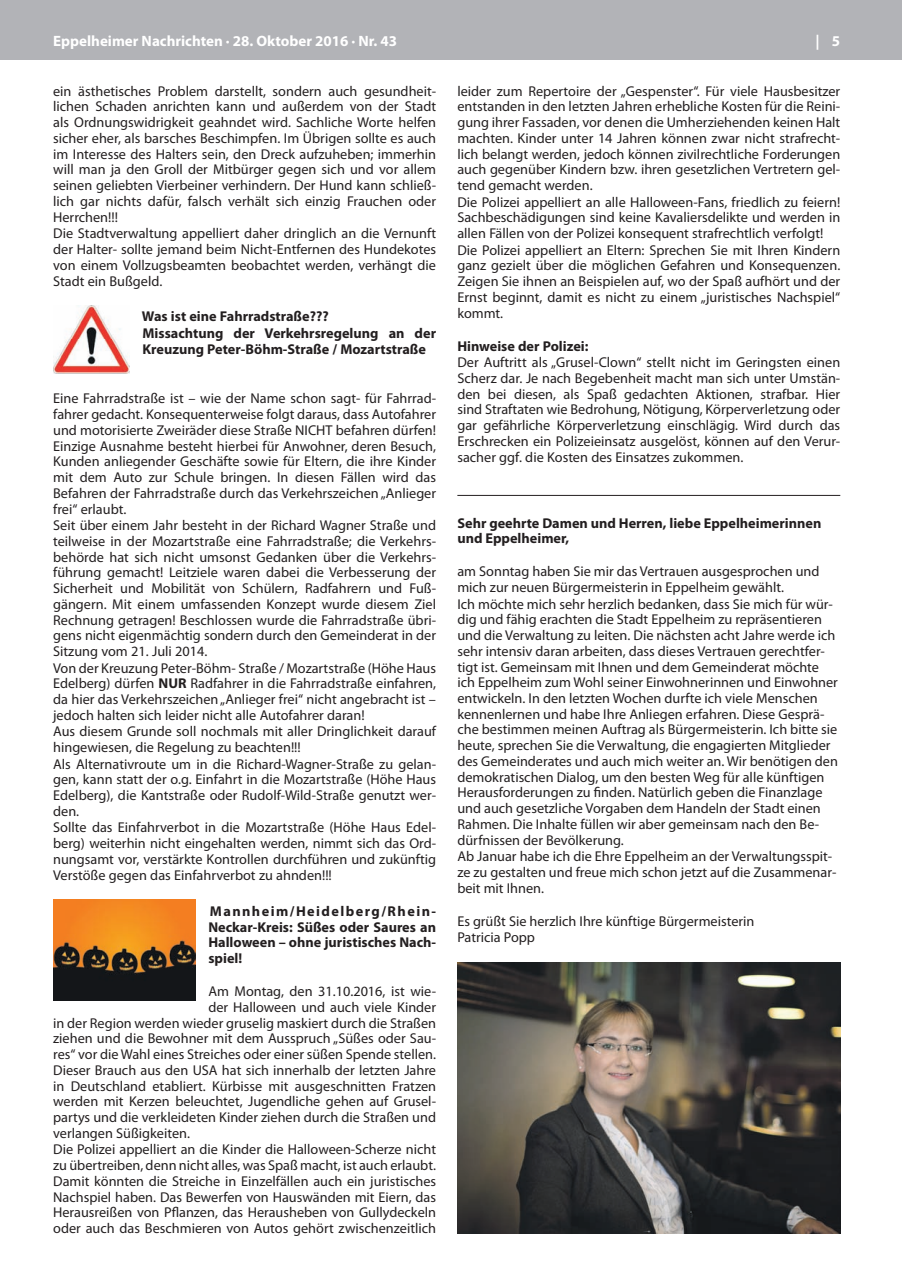
<style>
.page{position:relative;width:902px;height:1280px;background:#fff}
.page>*{position:absolute;margin:0;border:0;box-sizing:border-box;transform-origin:0 0}
.t1{font:700 15px "Myriad Pro";color:#fff}
.t2{font:14.25px/15.9px "Myriad Pro";color:#231f20}
.t3{font:700 14.25px/15.8px "Myriad Pro";color:#231f20}
.s1{font-weight:700}
</style>
<div class="page">
<div style="left:0;top:0;width:901px;height:60px;background:#b2b3b7"></div>
<img style="left:53px;top:306px;width:77px;height:67px">
<img style="left:53px;top:900px;width:142px;height:100px">
<img style="left:457px;top:962px;width:383px;height:271px">
<hr style="left:457px;top:495px;width:383px;height:1px;background:#231f20">
<p class="t1" style="left:53px;top:31px;width:345px">Eppelheimer Nachrichten · 28. Oktober 2016 · Nr. 43</p>
<p class="t1" style="left:815px;top:31px;width:26px">| 5</p>
<p class="t2" style="left:53px;top:83px;width:384px">ein ästhetisches Problem darstellt, sondern auch gesundheit&shy;lichen Schaden anrichten kann und außerdem von der Stadt als Ordnungswidrigkeit geahndet wird. Sachliche Worte helfen sicher eher, als barsches Beschimpfen. Im Übrigen sollte es auch im Interesse des Halters sein, den Dreck aufzuheben; immerhin will man ja den Groll der Mitbürger gegen sich und vor allem seinen geliebten Vierbeiner verhindern. Der Hund kann schließ&shy;lich gar nichts dafür, falsch verhält sich einzig Frauchen oder Herrchen!!!<br>Die Stadtverwaltung appelliert daher dringlich an die Vernunft der Halter- sollte jemand beim Nicht-Entfernen des Hundekotes von einem Vollzugsbeamten beobachtet werden, verhängt die Stadt ein Bußgeld.</p>
<p class="t3" style="left:142px;top:308px;width:295px;line-height:16.2px">Was ist eine Fahrradstraße???<br>Missachtung der Verkehrsregelung an der<br>Kreuzung Peter-Böhm-Straße / Mozartstraße</p>
<p class="t2" style="left:53px;top:390px;width:384px">Eine Fahrradstraße ist – wie der Name schon sagt- für Fahrrad&shy;fahrer gedacht. Konsequenterweise folgt daraus, dass Autofahrer und motorisierte Zweiräder diese Straße NICHT befahren dürfen!<br>Einzige Ausnahme besteht hierbei für Anwohner, deren Besuch, Kunden anliegender Geschäfte sowie für Eltern, die ihre Kinder mit dem Auto zur Schule bringen. In diesen Fällen wird das Befahren der Fahrradstraße durch das Verkehrszeichen „Anlieger frei“ erlaubt.<br>Seit über einem Jahr besteht in der Richard Wagner Straße und teilweise in der Mozartstraße eine Fahrradstraße; die Verkehrs&shy;behörde hat sich nicht umsonst Gedanken über die Verkehrs&shy;führung gemacht! Leitziele waren dabei die Verbesserung der Sicherheit und Mobilität von Schülern, Radfahrern und Fuß&shy;gängern. Mit einem umfassenden Konzept wurde diesem Ziel Rechnung getragen! Beschlossen wurde die Fahrradstraße übri&shy;gens nicht eigenmächtig sondern durch den Gemeinderat in der Sitzung vom 21. Juli 2014.<br>Von der Kreuzung Peter-Böhm- Straße / Mozartstraße (Höhe Haus Edelberg) dürfen <span class="s1">NUR</span> Radfahrer in die Fahrradstraße einfahren, da hier das Verkehrszeichen „Anlieger frei“ nicht angebracht ist – jedoch halten sich leider nicht alle Autofahrer daran!<br>Aus diesem Grunde soll nochmals mit aller Dringlichkeit darauf hingewiesen, die Regelung zu beachten!!!<br>Als Alternativroute um in die Richard-Wagner-Straße zu gelan&shy;gen, kann statt der o.g. Einfahrt in die Mozartstraße (Höhe Haus Edelberg), die Kantstraße oder Rudolf-Wild-Straße genutzt wer&shy;den.<br>Sollte das Einfahrverbot in die Mozartstraße (Höhe Haus Edel&shy;berg) weiterhin nicht eingehalten werden, nimmt sich das Ord&shy;nungsamt vor, verstärkte Kontrollen durchführen und zukünftig Verstöße gegen das Einfahrverbot zu ahnden!!!</p>
<p class="t3" style="left:208px;top:903px;width:229px;text-align:justify">Mannheim/Heidelberg/Rhein-Neckar-Kreis: Süßes oder Saures an Halloween – ohne juristisches Nach&shy;spiel!</p>
<p class="t2" style="left:208px;top:983px;width:229px">Am Montag, den 31.10.2016, ist wie-</p>
<p class="t2" style="left:208px;top:999px;width:229px">der Halloween und auch viele Kinder</p>
<p class="t2" style="left:53px;top:1015px;width:384px">in der Region werden wieder gruselig maskiert durch die Straßen</p>
<p class="t2" style="left:53px;top:1030px;width:384px">ziehen und die Bewohner mit dem Ausspruch „Süßes oder Sau-</p>
<p class="t2" style="left:53px;top:1046px;width:384px">res“ vor die Wahl eines Streiches oder einer süßen Spende stellen.</p>
<p class="t2" style="left:53px;top:1062px;width:384px">Dieser Brauch aus den USA hat sich innerhalb der letzten Jahre</p>
<p class="t2" style="left:53px;top:1078px;width:384px">in Deutschland etabliert. Kürbisse mit ausgeschnitten Fratzen</p>
<p class="t2" style="left:53px;top:1093px;width:384px">werden mit Kerzen beleuchtet, Jugendliche gehen auf Grusel-</p>
<p class="t2" style="left:53px;top:1109px;width:384px">partys und die verkleideten Kinder ziehen durch die Straßen und</p>
<p class="t2" style="left:53px;top:1125px;width:138px">verlangen Süßigkeiten.</p>
<p class="t2" style="left:53px;top:1141px;width:384px">Die Polizei appelliert an die Kinder die Halloween-Scherze nicht</p>
<p class="t2" style="left:53px;top:1157px;width:384px">zu übertreiben, denn nicht alles, was Spaß macht, ist auch erlaubt.</p>
<p class="t2" style="left:53px;top:1173px;width:384px">Damit könnten die Streiche in Einzelfällen auch ein juristisches</p>
<p class="t2" style="left:53px;top:1189px;width:384px">Nachspiel haben. Das Bewerfen von Hauswänden mit Eiern, das</p>
<p class="t2" style="left:53px;top:1204px;width:384px">Herausreißen von Pflanzen, das Herausheben von Gullydeckeln</p>
<p class="t2" style="left:53px;top:1220px;width:384px">oder auch das Beschmieren von Autos gehört zwischenzeitlich</p>
<p class="t2" style="left:457px;top:83px;width:384px">leider zum Repertoire der „Gespenster“. Für viele Hausbesitzer entstanden in den letzten Jahren erhebliche Kosten für die Reini&shy;gung ihrer Fassaden, vor denen die Umherziehenden keinen Halt machten. Kinder unter 14 Jahren können zwar nicht strafrecht&shy;lich belangt werden, jedoch können zivilrechtliche Forderungen auch gegenüber Kindern bzw. ihren gesetzlichen Vertretern gel&shy;tend gemacht werden.<br>Die Polizei appelliert an alle Halloween-Fans, friedlich zu feiern!<br>Sachbeschädigungen sind keine Kavaliersdelikte und werden in allen Fällen von der Polizei konsequent strafrechtlich verfolgt!<br>Die Polizei appelliert an Eltern: Sprechen Sie mit Ihren Kindern ganz gezielt über die möglichen Gefahren und Konsequenzen.<br>Zeigen Sie ihnen an Beispielen auf, wo der Spaß aufhört und der Ernst beginnt, damit es nicht zu einem „juristisches Nachspiel“ kommt.</p>
<p class="t3" style="left:457px;top:337px;width:133px">Hinweise der Polizei:</p>
<p class="t2" style="left:457px;top:354px;width:384px;text-align:justify">Der Auftritt als „Grusel-Clown“ stellt nicht im Geringsten einen Scherz dar. Je nach Begebenheit macht man sich unter Umstän&shy;den bei diesen, als Spaß gedachten Aktionen, strafbar. Hier sind Straftaten wie Bedrohung, Nötigung, Körperverletzung oder gar gefährliche Körperverletzung einschlägig. Wird durch das Erschrecken ein Polizeieinsatz ausgelöst, können auf den Verur&shy;sacher ggf. die Kosten des Einsatzes zukommen.</p>
<p class="t3" style="left:457px;top:514px;width:365px">Sehr geehrte Damen und Herren, liebe Eppelheimerinnen und Eppelheimer,</p>
<p class="t2" style="left:457px;top:563px;width:382px">am Sonntag haben Sie mir das Vertrauen ausgesprochen und mich zur neuen Bürgermeisterin in Eppelheim gewählt.<br>Ich möchte mich sehr herzlich bedanken, dass Sie mich für wür&shy;dig und fähig erachten die Stadt Eppelheim zu repräsentieren und die Verwaltung zu leiten. Die nächsten acht Jahre werde ich sehr intensiv daran arbeiten, dass dieses Vertrauen gerechtfer&shy;tigt ist. Gemeinsam mit Ihnen und dem Gemeinderat möchte ich Eppelheim zum Wohl seiner Einwohnerinnen und Einwohner entwickeln. In den letzten Wochen durfte ich viele Menschen kennenlernen und habe Ihre Anliegen erfahren. Diese Gesprä&shy;che bestimmen meinen Auftrag als Bürgermeisterin. Ich bitte sie heute, sprechen Sie die Verwaltung, die engagierten Mitglieder des Gemeinderates und auch mich weiter an. Wir benötigen den demokratischen Dialog, um den besten Weg für alle künftigen Herausforderungen zu finden. Natürlich geben die Finanzlage und auch gesetzliche Vorgaben dem Handeln der Stadt einen Rahmen. Die Inhalte füllen wir aber gemeinsam nach den Be&shy;dürfnissen der Bevölkerung.<br>Ab Januar habe ich die Ehre Eppelheim an der Verwaltungsspit&shy;ze zu gestalten und freue mich schon jetzt auf die Zusammenar&shy;beit mit Ihnen.</p>
<p class="t2" style="left:457px;top:912px;width:298px;line-height:16.5px">Es grüßt Sie herzlich Ihre künftige Bürgermeisterin<br>Patricia Popp</p>
</div>
